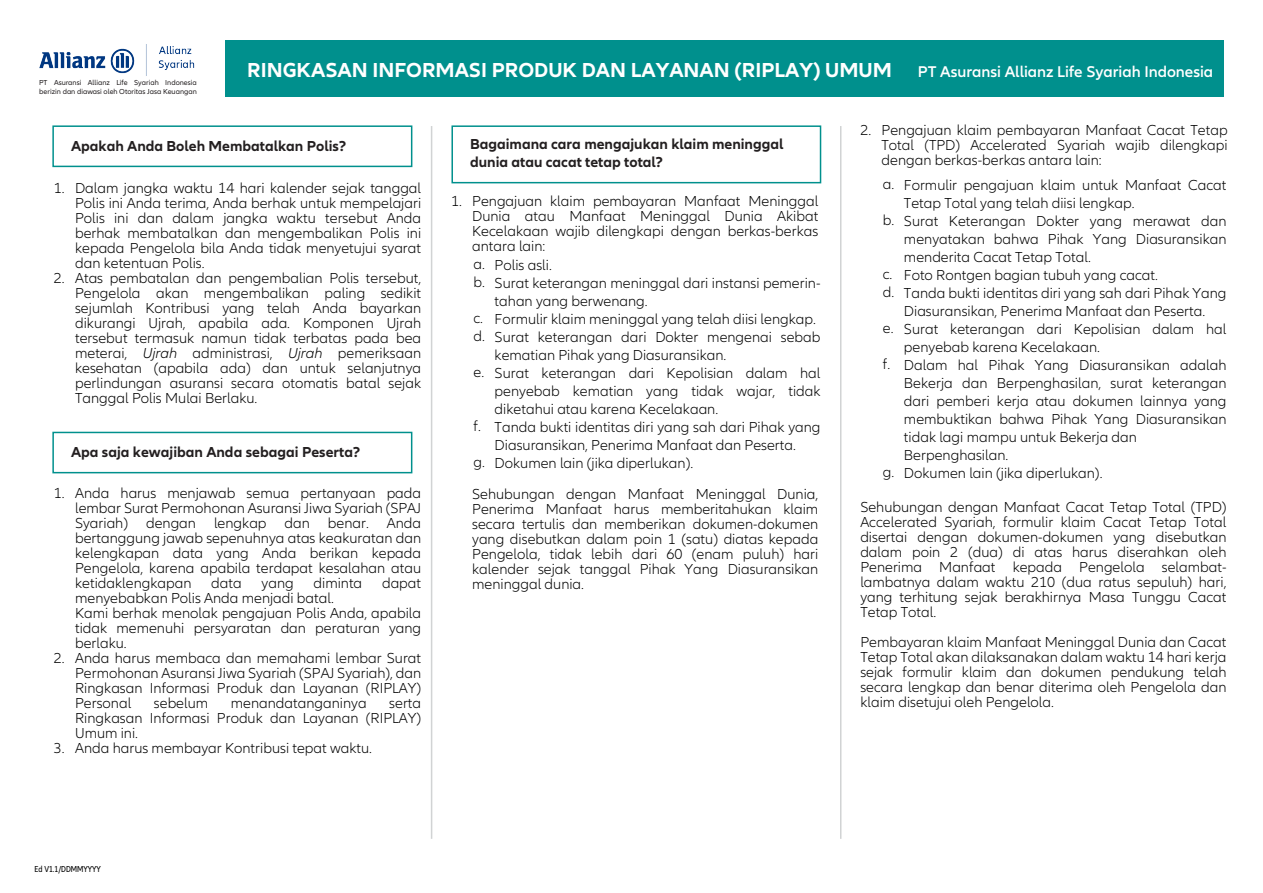
<style>
.page{position:relative;width:1263px;height:893px;background:#fff}
.page>*{position:absolute;margin:0;border:0;box-sizing:border-box;transform-origin:0 0}
.t1{font:700 21px "Allianz Neo";color:#fff}
.t2{font:300 15px/15px "Allianz Neo";color:#000}
.t3{font:700 15px/18px "Allianz Neo";color:#231f20}
.t4{font:condensed 9px "Allianz Neo";color:#000}
.t5{font:7.5px/9px "Allianz Neo";color:#231f20}
.s1{font-weight:600;font-size:16.2px}
.s2{font-style:italic}
</style>
<div class="page">
<div style="left:52px;top:125px;width:360px;height:42px;border:2px solid #00908d"></div>
<div style="left:451px;top:125px;width:370px;height:58px;border:2px solid #00908d"></div>
<div style="left:52px;top:432px;width:360px;height:41px;border:2px solid #00908d"></div>
<hr style="left:431px;top:126px;width:1px;height:713px;background:#d1d3d4">
<hr style="left:840px;top:126px;width:1px;height:713px;background:#d1d3d4">
<div style="left:225px;top:41px;width:999px;height:56px;background:#00908d"></div>
<img style="left:39px;top:44px;width:156px;height:32px">
<p class="t5" style="left:39px;top:79px;width:159px">PT Asuransi Allianz Life Syariah Indonesia berizin dan diawasi oleh Otoritas Jasa Keuangan</p>
<h1 class="t1" style="left:247px;top:58px;width:967px">RINGKASAN INFORMASI PRODUK DAN LAYANAN (RIPLAY) UMUM <span class="s1">PT Asuransi Allianz Life Syariah Indonesia</span></h1>
<p class="t3" style="left:71px;top:137px;width:277px">Apakah Anda Boleh Membatalkan Polis?</p>
<p class="t3" style="left:470px;top:136px;width:315px">Bagaimana cara mengajukan klaim meninggal dunia atau cacat tetap total?</p>
<p class="t2" style="left:54px;top:181px;width:12px">1.</p>
<p class="t2" style="left:54px;top:271px;width:12px">2.</p>
<p class="t2" style="left:75px;top:181px;width:348px">Dalam jangka waktu 14 hari kalender sejak tanggal Polis ini Anda terima, Anda berhak untuk mempelajari Polis ini dan dalam jangka waktu tersebut Anda berhak membatalkan dan mengembalikan Polis ini kepada Pengelola bila Anda tidak menyetujui syarat dan ketentuan Polis.<br>Atas pembatalan dan pengembalian Polis tersebut, Pengelola akan mengembalikan paling sedikit sejumlah Kontribusi yang telah Anda bayarkan dikurangi Ujrah, apabila ada. Komponen Ujrah tersebut termasuk namun tidak terbatas pada bea meterai, <span class="s2">Ujrah</span> administrasi, <span class="s2">Ujrah</span> pemeriksaan kesehatan (apabila ada) dan untuk selanjutnya perlindungan asuransi secara otomatis batal sejak Tanggal Polis Mulai Berlaku.</p>
<p class="t3" style="left:71px;top:443px;width:291px">Apa saja kewajiban Anda sebagai Peserta?</p>
<p class="t2" style="left:54px;top:486px;width:12px">1.</p>
<p class="t2" style="left:54px;top:651px;width:12px">2.</p>
<p class="t2" style="left:54px;top:741px;width:12px">3.</p>
<p class="t2" style="left:75px;top:486px;width:348px;text-align:justify">Anda harus menjawab semua pertanyaan pada lembar Surat Permohonan Asuransi Jiwa Syariah (SPAJ Syariah) dengan lengkap dan benar. Anda bertanggung jawab sepenuhnya atas keakuratan dan kelengkapan data yang Anda berikan kepada Pengelola, karena apabila terdapat kesalahan atau ketidaklengkapan</p>
<p class="t2" style="left:211px;top:576px;width:32px">data</p>
<p class="t2" style="left:262px;top:576px;width:34px">yang</p>
<p class="t2" style="left:314px;top:576px;width:50px">diminta</p>
<p class="t2" style="left:382px;top:576px;width:41px">dapat</p>
<p class="t2" style="left:75px;top:591px;width:348px">menyebabkan Polis Anda menjadi batal.<br>Kami berhak menolak pengajuan Polis Anda, apabila tidak memenuhi persyaratan dan peraturan yang berlaku.<br>Anda harus membaca dan memahami lembar Surat Permohonan Asuransi Jiwa Syariah (SPAJ Syariah), dan Ringkasan Informasi Produk dan Layanan (RIPLAY)<br>Personal</p>
<p class="t2" style="left:154px;top:696px;width:56px">sebelum</p>
<p class="t2" style="left:231px;top:696px;width:137px">menandatanganinya</p>
<p class="t2" style="left:75px;top:696px;width:348px;text-indent:314px">serta<br>Ringkasan Informasi Produk dan Layanan (RIPLAY)<br>Umum ini.<br>Anda harus membayar Kontribusi tepat waktu.</p>
<p class="t2" style="left:451px;top:194px;width:12px">1.</p>
<p class="t2" style="left:472px;top:194px;width:348px;text-align:justify">Pengajuan klaim pembayaran Manfaat Meninggal Dunia atau Manfaat Meninggal Dunia Akibat Kecelakaan wajib dilengkapi dengan berkas-berkas antara lain:</p>
<p class="t2" style="left:473px;top:255px;width:13px;line-height:18px">a. b.</p>
<p class="t2" style="left:473px;top:309px;width:13px;line-height:18px">c. d.</p>
<p class="t2" style="left:473px;top:365px;width:12px">e.</p>
<p class="t2" style="left:473px;top:419px;width:9px">f.</p>
<p class="t2" style="left:473px;top:455px;width:13px">g.</p>
<p class="t2" style="left:495px;top:257px;width:327px;line-height:18px">Polis asli.<br>Surat keterangan meninggal dari instansi pemerin&shy;tahan yang berwenang.<br>Formulir klaim meninggal yang telah diisi lengkap.<br>Surat keterangan dari Dokter mengenai sebab kematian Pihak yang Diasuransikan.<br>Surat keterangan dari Kepolisian dalam hal penyebab kematian yang tidak wajar, tidak diketahui atau karena Kecelakaan.<br>Tanda bukti identitas diri yang sah dari Pihak yang Diasuransikan, Penerima Manfaat dan Peserta.<br>Dokumen lain (jika diperlukan).</p>
<p class="t2" style="left:472px;top:486px;width:348px;text-align:justify">Sehubungan dengan Manfaat Meninggal Dunia, Penerima Manfaat harus memberitahukan klaim secara tertulis dan memberikan dokumen-dokumen yang disebutkan dalam poin 1 (satu) diatas kepada Pengelola, tidak lebih dari 60 (enam puluh) hari kalender sejak tanggal Pihak Yang Diasuransikan meninggal dunia.</p>
<p class="t2" style="left:860px;top:123px;width:12px">2.</p>
<p class="t2" style="left:881px;top:123px;width:348px;text-align:justify">Pengajuan klaim pembayaran Manfaat Cacat Tetap Total (TPD) Accelerated Syariah wajib dilengkapi dengan berkas-berkas antara lain:</p>
<p class="t2" style="left:883px;top:177px;width:13px">a.</p>
<p class="t2" style="left:883px;top:213px;width:13px">b.</p>
<p class="t2" style="left:883px;top:265px;width:13px;line-height:18px">c. d.</p>
<p class="t2" style="left:883px;top:321px;width:12px">e.</p>
<p class="t2" style="left:883px;top:357px;width:9px">f.</p>
<p class="t2" style="left:883px;top:465px;width:13px">g.</p>
<p class="t2" style="left:904px;top:177px;width:324px;line-height:18px">Formulir pengajuan klaim untuk Manfaat Cacat Tetap Total yang telah diisi lengkap.<br>Surat Keterangan Dokter yang merawat dan menyatakan bahwa Pihak Yang Diasuransikan menderita Cacat Tetap Total.<br>Foto Rontgen bagian tubuh yang cacat.<br>Tanda bukti identitas diri yang sah dari Pihak Yang Diasuransikan, Penerima Manfaat dan Peserta.<br>Surat keterangan dari Kepolisian dalam hal penyebab karena Kecelakaan.<br>Dalam hal Pihak Yang Diasuransikan adalah Bekerja dan Berpenghasilan, surat keterangan dari pemberi kerja atau dokumen lainnya yang membuktikan bahwa Pihak Yang Diasuransikan tidak lagi mampu untuk Bekerja dan Berpenghasilan.<br>Dokumen lain (jika diperlukan).</p>
<p class="t2" style="left:860px;top:500px;width:368px;text-align:justify">Sehubungan dengan Manfaat Cacat Tetap Total (TPD)<br>Accelerated Syariah, formulir klaim Cacat Tetap Total disertai dengan dokumen-dokumen yang disebutkan dalam poin 2 (dua) di atas harus diserahkan oleh Penerima Manfaat kepada Pengelola selambat&shy;lambatnya dalam waktu 210 (dua ratus sepuluh) hari, yang terhitung sejak berakhirnya Masa Tunggu Cacat Tetap Total.</p>
<p class="t2" style="left:860px;top:635px;width:368px;text-align:justify">Pembayaran klaim Manfaat Meninggal Dunia dan Cacat Tetap Total akan dilaksanakan dalam waktu 14 hari kerja sejak formulir klaim dan dokumen pendukung telah secara lengkap dan benar diterima oleh Pengelola dan klaim disetujui oleh Pengelola.</p>
<p class="t4" style="left:34px;top:863px;width:68px">Ed V1.1/DDMMYYYY</p>
</div>
